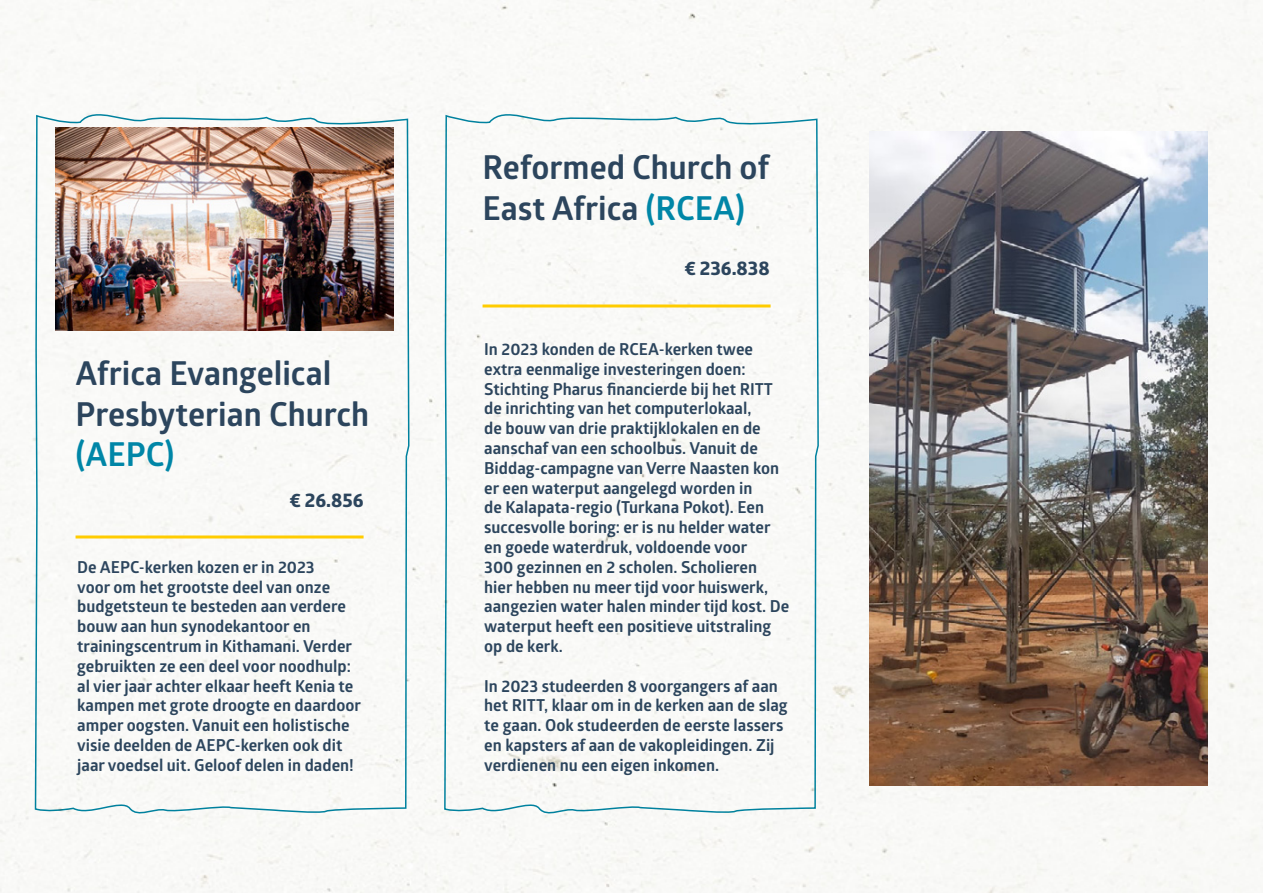
<style>
.page{position:relative;width:1263px;height:893px;background:#fff}
.page>*{position:absolute;margin:0;border:0;box-sizing:border-box;transform-origin:0 0}
.t1{font:700 33px/40.5px "Glober";color:#2c455d}
.t2{font:700 33px "Glober";color:#0086a7}
.t3{font:700 19.5px "Globerx";color:#2c455d}
.t4{font:700 16.5px/19.8px "Glober";color:#2c455d}
.s1{color:#0086a7}
</style>
<div class="page">
<img style="left:0;top:0;width:1263px;height:893px">
<svg style="left:34px;top:113px;width:377px;height:740px"></svg>
<svg style="left:443px;top:113px;width:377px;height:740px"></svg>
<hr style="left:76px;top:535px;width:288px;height:3px;background:#fc0">
<hr style="left:482px;top:304px;width:288px;height:3px;background:#fc0">
<img style="left:870px;top:131px;width:338px;height:655px">
<img style="left:56px;top:128px;width:338px;height:203px">
<h1 class="t1" style="left:76px;top:352px;width:295px">Africa Evangelical<br>Presbyterian Church</h1>
<h1 class="t2" style="left:76px;top:431px;width:100px">(AEPC)</h1>
<p class="t3" style="left:289px;top:486px;width:76px">€ 26.856</p>
<p class="t4" style="left:77px;top:557px;width:285px">De AEPC-kerken kozen er in 2023<br>voor om het grootste deel van onze budgetsteun te besteden aan verdere bouw aan hun synodekantoor en trainingscentrum in Kithamani. Verder gebruikten ze een deel voor noodhulp: al vier jaar achter elkaar heeft Kenia te kampen met grote droogte en daardoor amper oogsten. Vanuit een holistische visie deelden de AEPC-kerken ook dit jaar voedsel uit. Geloof delen in daden!</p>
<h1 class="t1" style="left:482px;top:147px;width:288px">Reformed Church of<br>East Africa <span class="s1">(RCEA)</span></h1>
<p class="t3" style="left:684px;top:254px;width:87px">€ 236.838</p>
<p class="t4" style="left:484px;top:339px;width:307px">In 2023 konden de RCEA-kerken twee extra eenmalige investeringen doen:<br>Stichting Pharus financierde bij het RITT de inrichting van het computerlokaal,<br>de bouw van drie praktijklokalen en de aanschaf van een schoolbus. Vanuit de Biddag-campagne van Verre Naasten kon er een waterput aangelegd worden in<br>de Kalapata-regio (Turkana Pokot). Een succesvolle boring: er is nu helder water en goede waterdruk, voldoende voor<br>300 gezinnen en 2 scholen. Scholieren hier hebben nu meer tijd voor huiswerk, aangezien water halen minder tijd kost. De waterput heeft een positieve uitstraling op de kerk.</p>
<p class="t4" style="left:484px;top:675px;width:305px">In 2023 studeerden 8 voorgangers af aan het RITT, klaar om in de kerken aan de slag te gaan. Ook studeerden de eerste lassers en kapsters af aan de vakopleidingen. Zij verdienen nu een eigen inkomen.</p>
</div>
